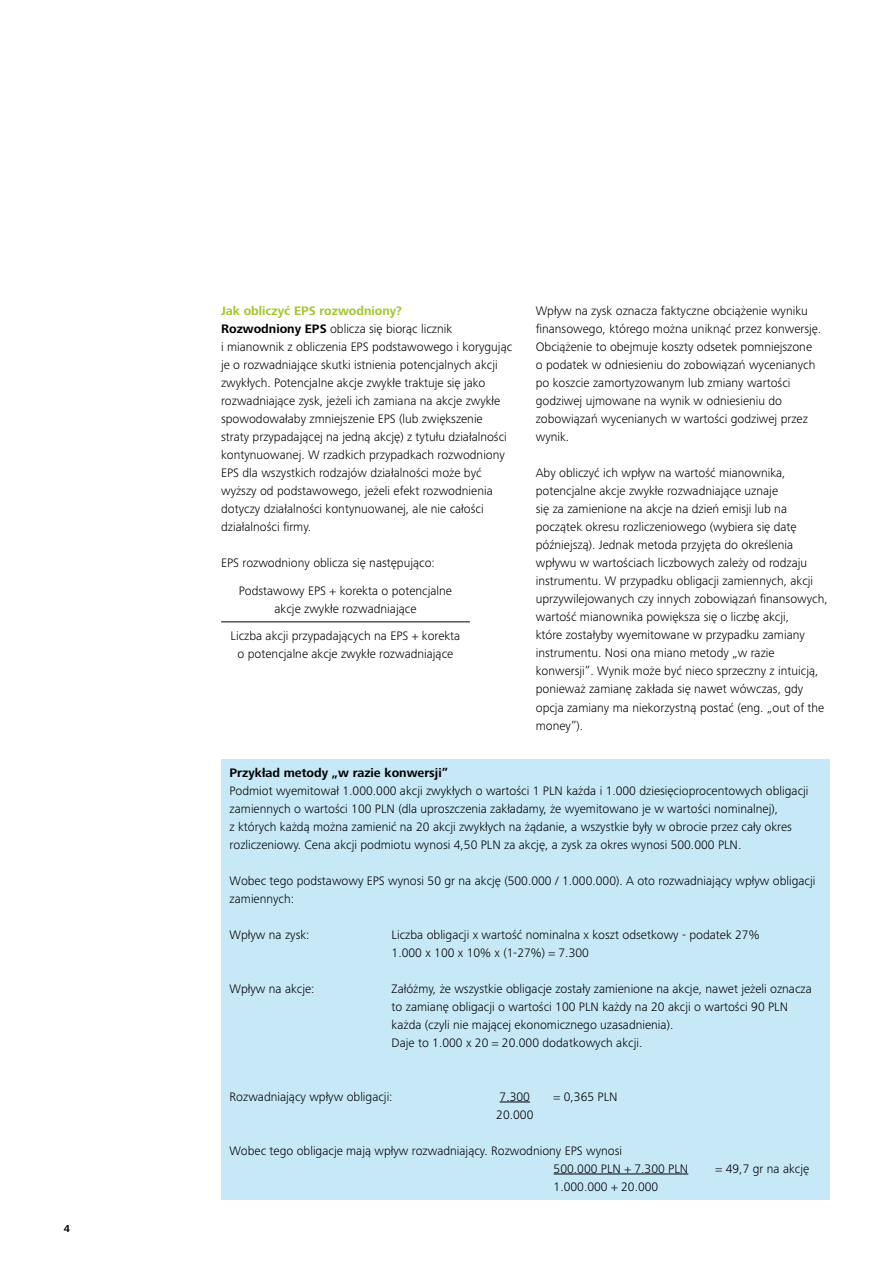
<style>
.page{position:relative;width:893px;height:1263px;background:#fff}
.page>*{position:absolute;margin:0;border:0;box-sizing:border-box;transform-origin:0 0}
.t1{font:300 12.75px/18px "Frutiger Next Pro";color:#000}
.t2{font:700 12.75px "Frutiger Next Pro";color:#000}
.t3{font:700 10.5px "Frutiger Next Pro";color:#000}
.s1{font-weight:700;color:#a4c52d}
.s2{font-weight:700}
</style>
<div class="page">
<hr style="left:221px;top:621px;width:249px;height:1px;background:#000">
<div style="left:221px;top:759px;width:608px;height:440px;background:#c7e8f7"></div>
<hr style="left:500px;top:1102px;width:30px;height:1px;background:#000">
<hr style="left:554px;top:1174px;width:134px;height:1px;background:#000">
<p class="t3" style="left:64px;top:1222px;width:8px">4</p>
<p class="t1" style="left:221px;top:302px;width:293px"><span class="s1">Jak obliczyć EPS rozwodniony?<br></span><span class="s2">Rozwodniony EPS</span> oblicza się biorąc licznik<br>i mianownik z obliczenia EPS podstawowego i korygując je o rozwadniające skutki istnienia potencjalnych akcji zwykłych. Potencjalne akcje zwykłe traktuje się jako rozwadniające zysk, jeżeli ich zamiana na akcje zwykłe spowodowałaby zmniejszenie EPS (lub zwiększenie straty przypadającej na jedną akcję) z tytułu działalności kontynuowanej. W rzadkich przypadkach rozwodniony EPS dla wszystkich rodzajów działalności może być wyższy od podstawowego, jeżeli efekt rozwodnienia dotyczy działalności kontynuowanej, ale nie całości działalności firmy.</p>
<p class="t1" style="left:239px;top:549px;width:215px;line-height:27.9px;text-indent:-18px">EPS rozwodniony oblicza się następująco:<br>Podstawowy EPS + korekta o potencjalne</p>
<p class="t1" style="left:231px;top:596px;width:231px;line-height:26.2px;text-align:center">akcje zwykłe rozwadniające<br>Liczba akcji przypadających na EPS + korekta</p>
<p class="t1" style="left:238px;top:644px;width:217px">o potencjalne akcje zwykłe rozwadniające</p>
<p class="t1" style="left:536px;top:302px;width:287px">Wpływ na zysk oznacza faktyczne obciążenie wyniku finansowego, którego można uniknąć przez konwersję.<br>Obciążenie to obejmuje koszty odsetek pomniejszone o podatek w odniesieniu do zobowiązań wycenianych po koszcie zamortyzowanym lub zmiany wartości godziwej ujmowane na wynik w odniesieniu do zobowiązań wycenianych w wartości godziwej przez wynik.</p>
<p class="t1" style="left:536px;top:464px;width:294px">Aby obliczyć ich wpływ na wartość mianownika, potencjalne akcje zwykłe rozwadniające uznaje<br>się za zamienione na akcje na dzień emisji lub na początek okresu rozliczeniowego (wybiera się datę późniejszą). Jednak metoda przyjęta do określenia wpływu w wartościach liczbowych zależy od rodzaju instrumentu. W przypadku obligacji zamiennych, akcji uprzywilejowanych czy innych zobowiązań finansowych, wartość mianownika powiększa się o liczbę akcji,<br>które zostałyby wyemitowane w przypadku zamiany instrumentu. Nosi ona miano metody „w razie konwersji”. Wynik może być nieco sprzeczny z intuicją, ponieważ zamianę zakłada się nawet wówczas, gdy opcja zamiany ma niekorzystną postać (eng. „out of the money”).</p>
<p class="t2" style="left:230px;top:765px;width:220px">Przykład metody „w razie konwersji”</p>
<p class="t1" style="left:230px;top:781px;width:580px">Podmiot wyemitował 1.000.000 akcji zwykłych o wartości 1 PLN każda i 1.000 dziesięcioprocentowych obligacji zamiennych o wartości 100 PLN (dla uproszczenia zakładamy, że wyemitowano je w wartości nominalnej),<br>z których każdą można zamienić na 20 akcji zwykłych na żądanie, a wszystkie były w obrocie przez cały okres rozliczeniowy. Cena akcji podmiotu wynosi 4,50 PLN za akcję, a zysk za okres wynosi 500.000 PLN.</p>
<p class="t1" style="left:230px;top:871px;width:587px">Wobec tego podstawowy EPS wynosi 50 gr na akcję (500.000 / 1.000.000). A oto rozwadniający wpływ obligacji zamiennych:</p>
<p class="t1" style="left:230px;top:925px;width:82px">Wpływ na zysk:</p>
<p class="t1" style="left:392px;top:925px;width:369px">Liczba obligacji x wartość nominalna x koszt odsetkowy - podatek 27%<br>1.000 x 100 x 10% x (1-27%) = 7.300</p>
<p class="t1" style="left:230px;top:979px;width:87px">Wpływ na akcje:</p>
<p class="t1" style="left:392px;top:979px;width:422px">Załóżmy, że wszystkie obligacje zostały zamienione na akcje, nawet jeżeli oznacza to zamianę obligacji o wartości 100 PLN każdy na 20 akcji o wartości 90 PLN każda (czyli nie mającej ekonomicznego uzasadnienia).<br>Daje to 1.000 x 20 = 20.000 dodatkowych akcji.</p>
<p class="t1" style="left:230px;top:1087px;width:165px">Rozwadniający wpływ obligacji:</p>
<p class="t1" style="left:500px;top:1087px;width:32px">7.300</p>
<p class="t1" style="left:554px;top:1087px;width:65px">= 0,365 PLN</p>
<p class="t1" style="left:496px;top:1105px;width:39px">20.000</p>
<p class="t1" style="left:554px;top:1141px;width:136px;text-indent:-324px">Wobec tego obligacje mają wpływ rozwadniający. Rozwodniony EPS wynosi<br>500.000 PLN + 7.300 PLN</p>
<p class="t1" style="left:554px;top:1177px;width:106px">1.000.000 + 20.000</p>
<p class="t1" style="left:716px;top:1159px;width:95px">= 49,7 gr na akcję</p>
</div>
